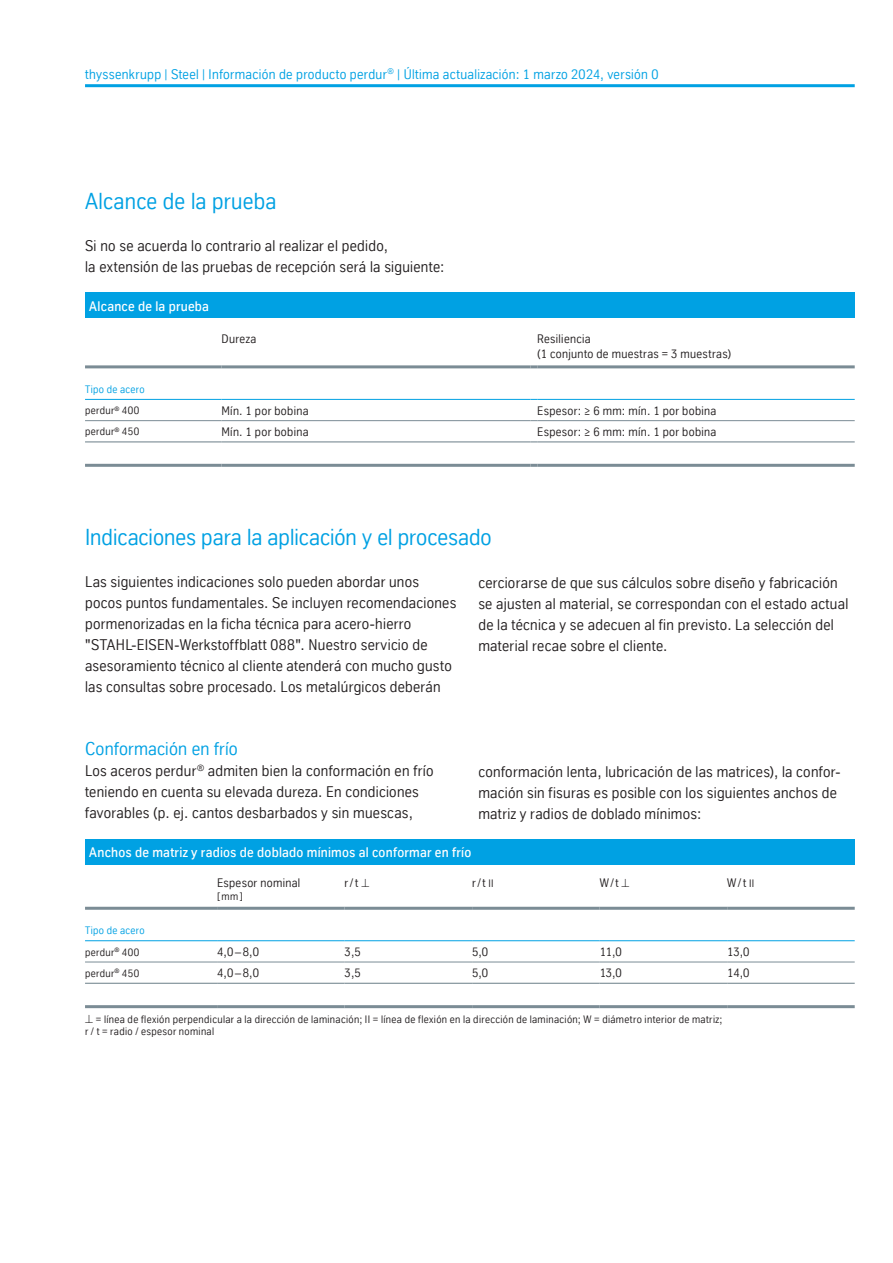
<style>
.page{position:relative;width:893px;height:1263px;background:#fff}
.page>*{position:absolute;margin:0;border:0;box-sizing:border-box;transform-origin:0 0}
.t1{font:22.5px "TK Type";letter-spacing:-.005em;color:#00a1e3}
.t2{font:18px "TK Type";letter-spacing:.005em;color:#00a1e3}
.t3{font:15px/21px "TK Type";letter-spacing:.015em;color:#231f20}
.t4{font:13.5px "TK Type";letter-spacing:.015em;color:#00a1e3}
.t5{font:500 13.5px "TK Type";letter-spacing:.015em;color:#fff}
.t6{font:12px/15px "TK Type";letter-spacing:.02em;color:#231f20}
.t7{font:10.5px/12px "TK Type";letter-spacing:.025em;color:#231f20}
.t8{font:10.5px/21.1px "TK Type";letter-spacing:.03em;color:#00a1e3}
.s1{color:#231f20}
.s2{font-size:10.5px}
</style>
<div class="page">
<hr style="left:85px;top:84px;width:770px;height:3px;background:#00a1e3">
<div style="left:85px;top:839px;width:770px;height:25px;background:#00a1e3"></div>
<hr style="left:345px;top:940px;width:127px;height:1px;background:#00a1e3">
<hr style="left:472px;top:940px;width:128px;height:1px;background:#00a1e3">
<hr style="left:600px;top:940px;width:127px;height:1px;background:#00a1e3">
<hr style="left:727px;top:940px;width:128px;height:1px;background:#00a1e3">
<hr style="left:345px;top:962px;width:127px;height:1px;background:#7b8c95">
<hr style="left:472px;top:962px;width:128px;height:1px;background:#7b8c95">
<hr style="left:600px;top:962px;width:127px;height:1px;background:#7b8c95">
<hr style="left:727px;top:962px;width:128px;height:1px;background:#7b8c95">
<hr style="left:345px;top:907px;width:127px;height:3px;background:#7b8c95">
<hr style="left:472px;top:907px;width:128px;height:3px;background:#7b8c95">
<hr style="left:600px;top:907px;width:127px;height:3px;background:#7b8c95">
<hr style="left:727px;top:907px;width:128px;height:3px;background:#7b8c95">
<hr style="left:85px;top:962px;width:132px;height:1px;background:#7b8c95">
<hr style="left:217px;top:962px;width:128px;height:1px;background:#7b8c95">
<hr style="left:85px;top:1005px;width:132px;height:3px;background:#7b8c95">
<hr style="left:217px;top:1005px;width:128px;height:3px;background:#7b8c95">
<hr style="left:345px;top:1005px;width:127px;height:3px;background:#7b8c95">
<hr style="left:472px;top:1005px;width:128px;height:3px;background:#7b8c95">
<hr style="left:600px;top:1005px;width:127px;height:3px;background:#7b8c95">
<hr style="left:727px;top:1005px;width:128px;height:3px;background:#7b8c95">
<hr style="left:85px;top:983px;width:132px;height:1px;background:#7b8c95">
<hr style="left:217px;top:983px;width:128px;height:1px;background:#7b8c95">
<hr style="left:345px;top:983px;width:127px;height:1px;background:#7b8c95">
<hr style="left:472px;top:983px;width:128px;height:1px;background:#7b8c95">
<hr style="left:600px;top:983px;width:127px;height:1px;background:#7b8c95">
<hr style="left:727px;top:983px;width:128px;height:1px;background:#7b8c95">
<hr style="left:85px;top:907px;width:132px;height:3px;background:#7b8c95">
<hr style="left:217px;top:907px;width:128px;height:3px;background:#7b8c95">
<hr style="left:85px;top:940px;width:132px;height:1px;background:#00a1e3">
<hr style="left:217px;top:940px;width:128px;height:1px;background:#00a1e3">
<div style="left:85px;top:292px;width:770px;height:26px;background:#00a1e3"></div>
<hr style="left:537px;top:464px;width:318px;height:3px;background:#7b8c95">
<svg style="left:530px;top:464px;width:7px;height:3px"></svg>
<hr style="left:85px;top:441px;width:136px;height:1px;background:#7b8c95">
<hr style="left:221px;top:441px;width:309px;height:1px;background:#7b8c95">
<hr style="left:537px;top:441px;width:318px;height:1px;background:#7b8c95">
<hr style="left:85px;top:399px;width:136px;height:1px;background:#00a1e3">
<hr style="left:221px;top:399px;width:309px;height:1px;background:#00a1e3">
<hr style="left:537px;top:399px;width:318px;height:1px;background:#00a1e3">
<hr style="left:85px;top:420px;width:136px;height:1px;background:#7b8c95">
<hr style="left:221px;top:420px;width:309px;height:1px;background:#7b8c95">
<hr style="left:537px;top:420px;width:318px;height:1px;background:#7b8c95">
<hr style="left:85px;top:464px;width:136px;height:3px;background:#7b8c95">
<hr style="left:221px;top:464px;width:309px;height:3px;background:#7b8c95">
<hr style="left:85px;top:365px;width:136px;height:3px;background:#7b8c95">
<hr style="left:221px;top:365px;width:309px;height:3px;background:#7b8c95">
<svg style="left:530px;top:365px;width:7px;height:3px"></svg>
<hr style="left:537px;top:365px;width:318px;height:3px;background:#7b8c95">
<p class="t4" style="left:85px;top:66px;width:575px">thyssenkrupp | Steel | Información de producto perdur<sup>®</sup> | Última actualización: 1 marzo 2024, versión 0</p>
<h1 class="t1" style="left:85px;top:188px;width:193px">Alcance de la prueba</h1>
<p class="t3" style="left:85px;top:235px;width:361px">Si no se acuerda lo contrario al realizar el pedido,<br>la extensión de las pruebas de recepción será la siguiente:</p>
<p class="t5" style="left:89px;top:298px;width:121px">Alcance de la prueba</p>
<p class="t8" style="left:85px;top:379px;width:61px">Tipo de acero <span class="s1">perdur</span><sup>®</sup> <span class="s1">400</span></p>
<p class="t6" style="left:221px;top:332px;width:36px">Dureza</p>
<p class="t6" style="left:537px;top:332px;width:195px">Resiliencia<br>(1 conjunto de muestras = 3 muestras)</p>
<p class="t6" style="left:221px;top:403px;width:89px">Mín. 1 por bobina</p>
<p class="t6" style="left:537px;top:403px;width:181px">Espesor: ≥ 6 mm: mín. 1 por bobina</p>
<p class="t7" style="left:85px;top:426px;width:56px">perdur<sup>®</sup> 450</p>
<p class="t6" style="left:221px;top:424px;width:89px">Mín. 1 por bobina</p>
<p class="t6" style="left:537px;top:424px;width:181px">Espesor: ≥ 6 mm: mín. 1 por bobina</p>
<h1 class="t1" style="left:85px;top:524px;width:408px">Indicaciones para la aplicación y el procesado</h1>
<p class="t3" style="left:478px;top:572px;width:371px">cerciorarse de que sus cálculos sobre diseño y fabricación se ajusten al material, se correspondan con el estado actual de la técnica y se adecuen al fin previsto. La selección del material recae sobre el cliente.</p>
<p class="t3" style="left:85px;top:571px;width:373px">Las siguientes indicaciones solo pueden abordar unos pocos puntos fundamentales. Se incluyen recomendaciones pormenorizadas en la ficha técnica para acero-hierro "STAHL-EISEN-Werkstoffblatt 088". Nuestro servicio de asesoramiento técnico al cliente atenderá con mucho gusto las consultas sobre procesado. Los metalúrgicos deberán</p>
<p class="t2" style="left:85px;top:739px;width:154px">Conformación en frío</p>
<p class="t3" style="left:85px;top:760px;width:350px">Los aceros perdur<sup>®</sup> admiten bien la conformación en frío teniendo en cuenta su elevada dureza. En condiciones favorables (p. ej. cantos desbarbados y sin muescas,</p>
<p class="t3" style="left:478px;top:761px;width:364px">conformación lenta, lubricación de las matrices), la confor&shy;mación sin fisuras es posible con los siguientes anchos de matriz y radios de doblado mínimos:</p>
<p class="t5" style="left:89px;top:845px;width:383px">Anchos de matriz y radios de doblado mínimos al conformar en frío</p>
<p class="t6" style="left:217px;top:875px;width:85px">Espesor nominal</p>
<p class="t6" style="left:345px;top:875px;width:26px">r/t ⊥</p>
<p class="t6" style="left:472px;top:875px;width:23px">r/t <span class="s2">II</span></p>
<p class="t6" style="left:600px;top:875px;width:31px">W/t ⊥</p>
<p class="t6" style="left:727px;top:875px;width:29px">W/t <span class="s2">II</span></p>
<p class="t7" style="left:217px;top:890px;width:27px">[mm]</p>
<p class="t8" style="left:85px;top:920px;width:61px">Tipo de acero <span class="s1">perdur</span><sup>®</sup> <span class="s1">400</span></p>
<p class="t6" style="left:217px;top:944px;width:44px">4,0 –8,0</p>
<p class="t6" style="left:345px;top:944px;width:18px">3,5</p>
<p class="t6" style="left:472px;top:944px;width:18px">5,0</p>
<p class="t6" style="left:600px;top:944px;width:24px">11,0</p>
<p class="t6" style="left:727px;top:944px;width:24px">13,0</p>
<p class="t7" style="left:85px;top:967px;width:56px">perdur<sup>®</sup> 450</p>
<p class="t6" style="left:217px;top:965px;width:44px">4,0 –8,0</p>
<p class="t6" style="left:345px;top:965px;width:18px">3,5</p>
<p class="t6" style="left:472px;top:965px;width:18px">5,0</p>
<p class="t6" style="left:600px;top:965px;width:24px">13,0</p>
<p class="t6" style="left:727px;top:965px;width:24px">14,0</p>
<p class="t7" style="left:85px;top:1014px;width:639px">⊥ = línea de flexión perpendicular a la dirección de laminación; II = línea de flexión en la dirección de laminación; W = diámetro interior de matriz; r / t = radio / espesor nominal</p>
</div>
